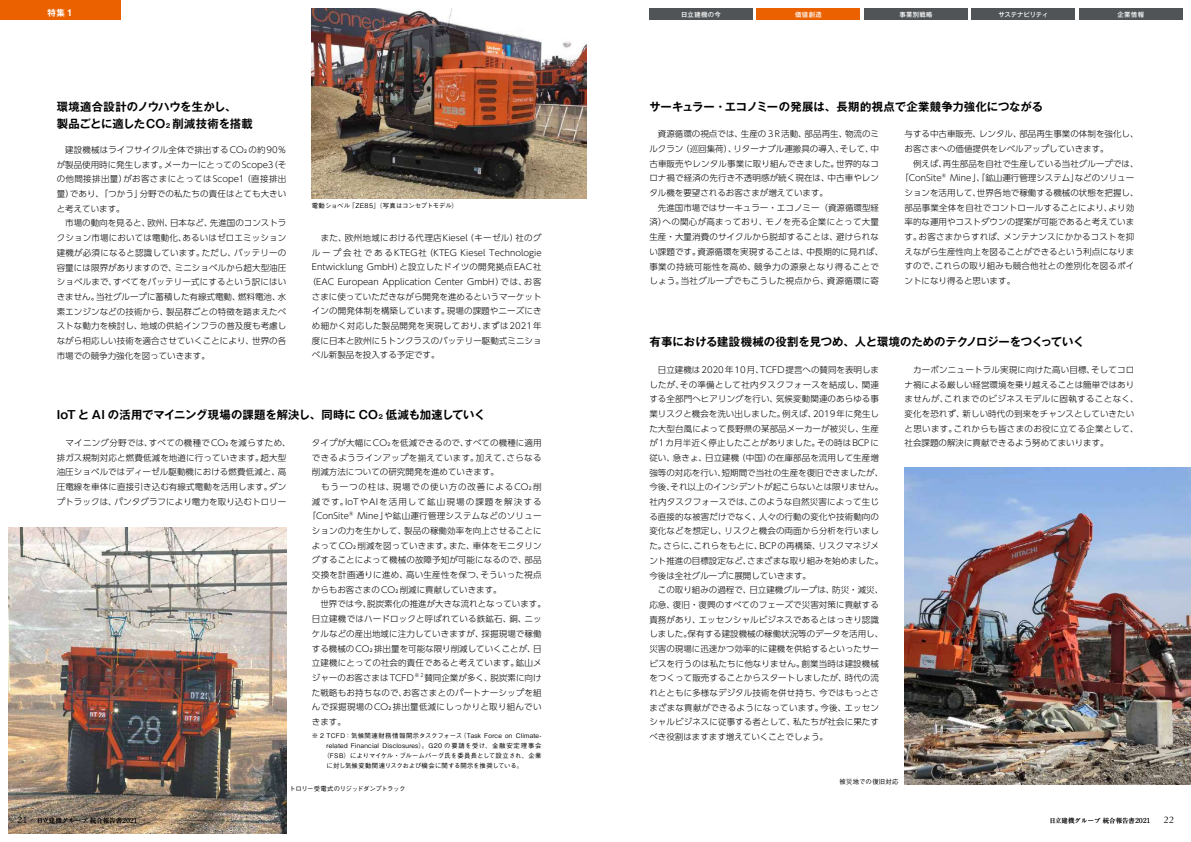
<style>
.page{position:relative;width:1191px;height:842px;background:#fff}
.page>*{position:absolute;margin:0;border:0;box-sizing:border-box;transform-origin:0 0}
.t1{font:700 11.3px "Gothic MB101 Pro De";color:#000}
.t2{font:700 11.3px/16.3px "Gothic MB101 Pro De";letter-spacing:.02em;color:#000}
.t3{font:300 8.5px/14.7px "UD Shin Go Pro";letter-spacing:.01em;color:#000}
.t4{font:300 8.5px "UD Shin Go Pro";letter-spacing:.03em;color:#000}
.t5{font:300 8.5px "UD Shin Go Pro";letter-spacing:.04em;color:#000}
.t6{font:300 8.5px "UD Shin Go Pro";letter-spacing:.035em;color:#000}
.t7{font:300 8.5px "UD Shin Go Pro";letter-spacing:.13em;color:#000}
.t8{font:300 8.5px "UD Shin Go Pro";letter-spacing:.095em;color:#000}
.t9{font:700 8.5px "Gothic MB101 Pro De";color:#fff}
.t10{font:500 6.4px "Gothic BBB Pro";letter-spacing:.025em;color:#000}
.t11{font:500 6.4px "Gothic BBB Pro";letter-spacing:.045em;color:#000}
.t12{font:6.4px "Ryumin Pro";letter-spacing:.02em;color:#000}
.t13{font:500 6.4px "Gothic BBB Pro";letter-spacing:.005em;color:#000}
.t14{font:500 6.4px "Gothic BBB Pro";letter-spacing:-.01em;color:#000}
.t15{font:500 6.4px "Gothic BBB Pro";color:#000}
.t16{font:500 6.4px "Gothic BBB Pro";letter-spacing:-.06em;color:#000}
.t17{font:500 6.4px "Gothic MB101 Pro";letter-spacing:.045em;color:#fff}
.t18{font:500 6.4px "Gothic MB101 Pro";letter-spacing:-.02em;color:#fff}
.t19{font:300 5px "UD Shin Go Pro";color:#000}
.s1{font-family:"Garamond Three";font-size:10.6px}
.s2{font-weight:300;font-size:6.8px}
</style>
<div class="page">
<img style="left:9px;top:527px;width:277px;height:306px">
<img style="left:312px;top:9px;width:275px;height:189px">
<div style="left:0;top:0;width:121px;height:20px;background:#eb6100"></div>
<img style="left:904px;top:468px;width:287px;height:317px">
<div style="left:649px;top:9px;width:103px;height:11px;background:#515457"></div>
<div style="left:864px;top:9px;width:103px;height:11px;background:#515457"></div>
<div style="left:757px;top:9px;width:103px;height:11px;background:#eb6100"></div>
<div style="left:971px;top:9px;width:104px;height:11px;background:#515457"></div>
<div style="left:1079px;top:9px;width:103px;height:11px;background:#515457"></div>
<p class="t9" style="left:47px;top:6px;width:27px">特集1</p>
<p class="t17" style="left:681px;top:9px;width:41px">日立建機の今</p>
<p class="t17" style="left:795px;top:9px;width:28px">価値創造</p>
<p class="t17" style="left:899px;top:9px;width:35px">事業別戦略</p>
<p class="t18" style="left:998px;top:9px;width:52px">サステナビリティ</p>
<p class="t17" style="left:1117px;top:9px;width:28px">企業情報</p>
<h1 class="t2" style="left:57px;top:98px;width:198px">環境適合設計のノウハウを生かし、<br>製品ごとに適したCO₂ 削減技術を搭載</h1>
<h1 class="t1" style="left:649px;top:98px;width:395px">サーキュラー・エコノミーの発展は、長期的視点で企業競争力強化につながる</h1>
<p class="t3" style="left:904px;top:126px;width:235px">与する中古車販売、レンタル、部品再生事業の体制を強化し、</p>
<p class="t3" style="left:904px;top:141px;width:206px">お客さまへの価値提供をレベルアップしていきます。</p>
<p class="t3" style="left:904px;top:156px;width:235px">　例えば、再生部品を自社で生産している当社グループでは、</p>
<p class="t3" style="left:900px;top:170px;width:235px">「ConSite®Mine」、「鉱山運行管理システム」などのソリュー</p>
<p class="t3" style="left:904px;top:185px;width:235px">ションを活用して、世界各地で稼働する機械の状態を把握し、</p>
<p class="t3" style="left:904px;top:200px;width:231px">部品事業全体を自社でコントロールすることにより、より効</p>
<p class="t3" style="left:904px;top:214px;width:231px">率的な運用やコストダウンの提案が可能であると考えていま</p>
<p class="t3" style="left:904px;top:229px;width:231px">す。お客さまからすれば、メンテナンスにかかるコストを抑</p>
<p class="t3" style="left:904px;top:244px;width:231px">えながら生産性向上を図ることができるという利点になりま</p>
<p class="t3" style="left:904px;top:258px;width:231px">すので、これらの取り組みも競合他社との差別化を図るポイ</p>
<p class="t3" style="left:904px;top:273px;width:112px">ントになり得ると思います。</p>
<p class="t3" style="left:649px;top:126px;width:235px">　資源循環の視点では、生産の３R活動、部品再生、物流のミルクラン（巡回集荷）、リターナブル運搬具の導入、そして、中古車販売やレンタル事業に取り組んできました。世界的なコロナ禍で経済の先行き不透明感が続く現在は、中古車やレンタル機を要望されるお客さまが増えています。<br>　先進国市場ではサーキュラー・エコノミー（資源循環型経済）への関心が高まっており、モノを売る企業にとって大量生産・大量消費のサイクルから脱却することは、避けられない課題です。資源循環を実現することは、中長期的に見れば、事業の持続可能性を高め、競争力の源泉となり得ることでしょう。当社グループでもこうした視点から、資源循環に寄</p>
<p class="t3" style="left:57px;top:142px;width:231px">　建設機械はライフサイクル全体で排出するCO₂の約90％が製品使用時に発生します。メーカーにとってのScope3（その他間接排出量）がお客さまにとってはScope1（直接排出量）であり、「つかう」分野での私たちの責任はとても大きいと考えています。<br>　市場の動向を見ると、欧州、日本など、先進国のコンストラクション市場においては電動化、あるいはゼロエミッション建機が必須になると認識しています。ただし、バッテリーの容量には限界がありますので、ミニショベルから超大型油圧ショベルまで、すべてをバッテリー式にするという訳にはいきません。当社グループに蓄積した有線式電動、燃料電池、水素エンジンなどの技術から、製品群ごとの特徴を踏まえたベストな動力を検討し、地域の供給インフラの普及度も考慮しながら相応しい技術を適合させていくことにより、世界の各市場での競争力強化を図っていきます。</p>
<p class="t15" style="left:312px;top:201px;width:148px">電動ショベル「ZE85」（写真はコンセプトモデル）</p>
<p class="t5" style="left:312px;top:231px;width:231px">　また、欧州地域における代理店Kiesel（キーゼル）社のグ</p>
<p class="t3" style="left:312px;top:245px;width:231px">ループ会社であるKTEG社（KTEG Kiesel Technologie</p>
<p class="t3" style="left:312px;top:259px;width:231px">Entwicklung GmbH）と設立したドイツの開発拠点EAC社</p>
<p class="t3" style="left:308px;top:274px;width:235px">（EAC European Application Center GmbH）では、お客</p>
<p class="t3" style="left:312px;top:289px;width:231px">さまに使っていただきながら開発を進めるというマーケット</p>
<p class="t3" style="left:312px;top:303px;width:231px">インの開発体制を構築しています。現場の課題やニーズにき</p>
<p class="t4" style="left:312px;top:319px;width:231px">め細かく対応した製品開発を実現しており、まずは2021年</p>
<p class="t3" style="left:312px;top:333px;width:231px">度に日本と欧州に5トンクラスのバッテリー駆動式ミニショ</p>
<p class="t3" style="left:312px;top:347px;width:129px">ベル新製品を投入する予定です。</p>
<h1 class="t1" style="left:649px;top:332px;width:436px">有事における建設機械の役割を見つめ、人と環境のためのテクノロジーをつくっていく</h1>
<h1 class="t1" style="left:57px;top:405px;width:430px">IoT と AI の活用でマイニング現場の課題を解決し、同時に CO₂ 低減も加速していく</h1>
<p class="t3" style="left:57px;top:435px;width:235px">　マイニング分野では、すべての機種でCO₂を減らすため、排ガス規制対応と燃費低減を地道に行っていきます。超大型油圧ショベルではディーゼル駆動機における燃費低減と、高圧電線を車体に直接引き込む有線式電動を活用します。ダンプトラックは、パンタグラフにより電力を取り込むトロリー</p>
<p class="t3" style="left:312px;top:435px;width:231px">タイプが大幅にCO₂を低減できるので、すべての機種に適用</p>
<p class="t6" style="left:312px;top:450px;width:231px">できるようラインアップを揃えています。加えて、さらなる</p>
<p class="t3" style="left:312px;top:464px;width:189px">削減方法についての研究開発を進めていきます。</p>
<p class="t8" style="left:312px;top:480px;width:231px">　もう一つの柱は、現場での使い方の改善によるCO₂削</p>
<p class="t7" style="left:312px;top:494px;width:231px">減です。IoTやAIを活用して鉱山現場の課題を解決する</p>
<p class="t4" style="left:308px;top:509px;width:235px">「ConSite®Mine」や鉱山運行管理システムなどのソリュー</p>
<p class="t3" style="left:312px;top:523px;width:231px">ションの力を生かして、製品の稼働効率を向上させることに</p>
<p class="t3" style="left:312px;top:538px;width:231px">よってCO₂削減を図っていきます。また、車体をモニタリン</p>
<p class="t3" style="left:312px;top:552px;width:231px">グすることによって機械の故障予知が可能になるので、部品</p>
<p class="t4" style="left:312px;top:568px;width:231px">交換を計画通りに進め、高い生産性を保つ、そういった視点</p>
<p class="t3" style="left:312px;top:582px;width:191px">からもお客さまのCO₂削減に貢献していきます。</p>
<p class="t3" style="left:312px;top:596px;width:235px">　世界では今、脱炭素化の推進が大きな流れとなっています。</p>
<p class="t3" style="left:312px;top:611px;width:231px">日立建機ではハードロックと呼ばれている鉄鉱石、銅、ニッ</p>
<p class="t3" style="left:312px;top:626px;width:231px">ケルなどの産出地域に注力していきますが、採掘現場で稼働</p>
<p class="t3" style="left:312px;top:641px;width:231px">する機械のCO₂排出量を可能な限り削減していくことが、日</p>
<p class="t3" style="left:312px;top:655px;width:231px">立建機にとっての社会的責任であると考えています。鉱山メ</p>
<p class="t3" style="left:312px;top:670px;width:103px">ジャーのお客さまはTCFD</p>
<p class="t19" style="left:414px;top:671px;width:11px">※２</p>
<p class="t3" style="left:312px;top:670px;width:231px;text-align:justify;text-indent:112px">賛同企業が多く、脱炭素に向けた戦略もお持ちなので、お客さまとのパートナーシップを組んで採掘現場のCO₂排出量低減にしっかりと取り組んでいきます。</p>
<p class="t10" style="left:312px;top:730px;width:231px">※ 2 TCFD：気候関連財務情報開示タスクフォース（Task Force on Climate-</p>
<p class="t11" style="left:326px;top:740px;width:216px">related Financial Disclosures）。G20 の要請を受け、金融安定理事会</p>
<p class="t13" style="left:323px;top:750px;width:220px">（FSB）によりマイケル・ブルームバーグ氏を委員長として設立され、企業</p>
<p class="t14" style="left:326px;top:760px;width:198px">に対し気候変動関連リスクおよび機会に関する開示を推奨している。</p>
<p class="t16" style="left:289px;top:783px;width:118px">トロリー受電式のリジッドダンプトラック</p>
<p class="t3" style="left:649px;top:362px;width:235px">　日立建機は2020年10月、TCFD提言への賛同を表明しましたが、その準備として社内タスクフォースを結成し、関連する全部門へヒアリングを行い、気候変動関連のあらゆる事業リスクと機会を洗い出しました。例えば、2019年に発生した大型台風によって長野県の某部品メーカーが被災し、生産が1カ月半近く停止したことがありました。その時はBCPに従い、急きょ、日立建機（中国）の在庫部品を流用して生産増強等の対応を行い、短期間で当社の生産を復旧できましたが、今後、それ以上のインシデントが起こらないとは限りません。社内タスクフォースでは、このような自然災害によって生じる直接的な被害だけでなく、人々の行動の変化や技術動向の変化などを想定し、リスクと機会の両面から分析を行いました。さらに、これらをもとに、BCPの再構築、リスクマネジメント推進の目標設定など、さまざまな取り組みを始めました。今後は全社グループに展開していきます。<br>　この取り組みの過程で、日立建機グループは、防災・減災、応急、復旧・復興のすべてのフェーズで災害対策に貢献する責務があり、エッセンシャルビジネスであるとはっきり認識しました。保有する建設機械の稼働状況等のデータを活用し、災害の現場に迅速かつ効率的に建機を供給するといったサービスを行うのは私たちに他なりません。創業当時は建設機械をつくって販売することからスタートしましたが、時代の流れとともに多様なデジタル技術を併せ持ち、今ではもっとさまざまな貢献ができるようになっています。今後、エッセンシャルビジネスに従事する者として、私たちが社会に果たすべき役割はますます増えていくことでしょう。</p>
<p class="t3" style="left:904px;top:362px;width:235px">　カーボンニュートラル実現に向けた高い目標、そしてコロナ禍による厳しい経営環境を乗り越えることは簡単ではありませんが、これまでのビジネスモデルに固執することなく、変化を恐れず、新しい時代の到来をチャンスとしていきたいと思います。これからも皆さまのお役に立てる企業として、社会課題の解決に貢献できるよう努めてまいります。</p>
<p class="t10" style="left:839px;top:777px;width:61px">被災地での復旧対応</p>
<p class="t12" style="left:17px;top:815px;width:122px"><span class="s1">21</span> 日立建機グループ 統合報告書<span class="s2">2021</span></p>
<p class="t12" style="left:1049px;top:815px;width:126px">日立建機グループ 統合報告書<span class="s2">2021</span> <span class="s1">22</span></p>
</div>
